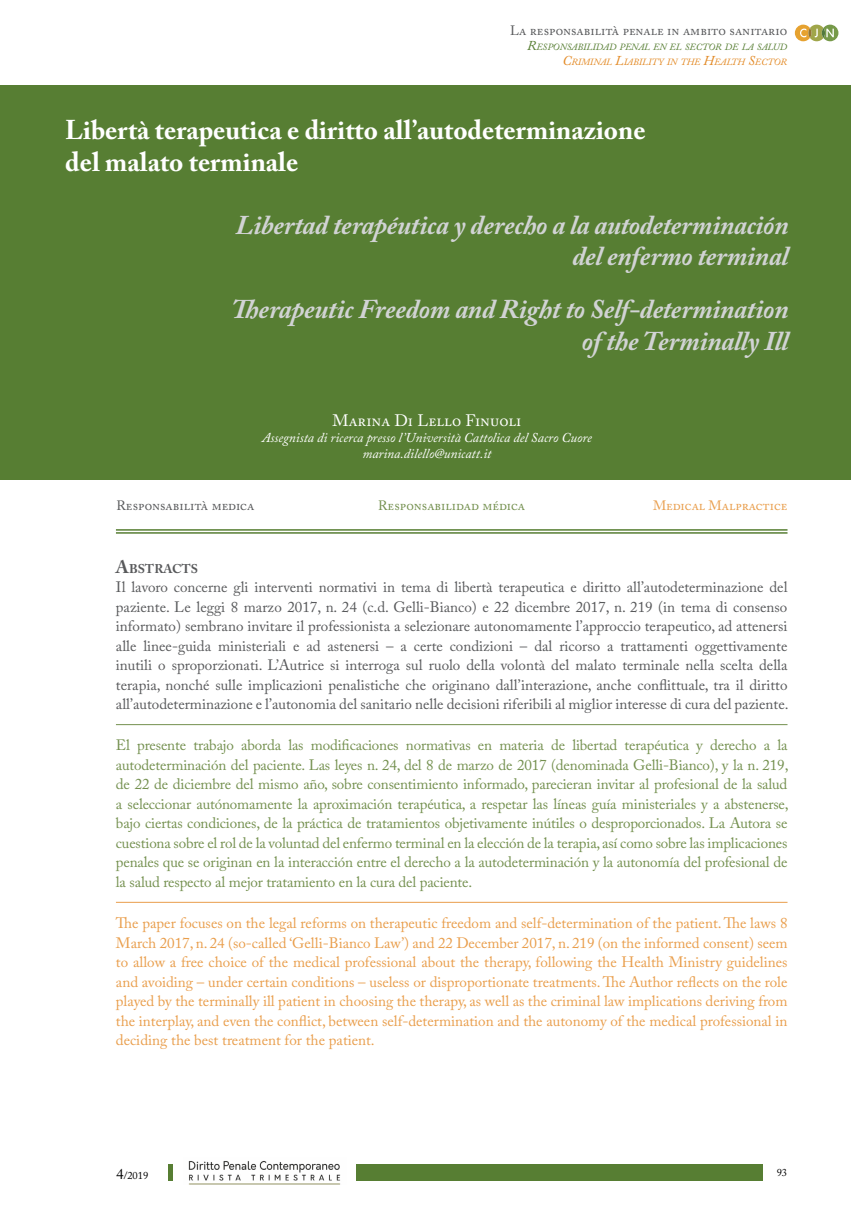
<style>
.page{position:relative;width:851px;height:1221px;background:#fff}
.page>*{position:absolute;margin:0;border:0;box-sizing:border-box;transform-origin:0 0}
.t1{font:italic 700 27px/31.5px "Adobe Caslon Pro";letter-spacing:-.01em;color:#d1d3d4;text-align:right}
.t2{font:700 27px/31.5px "Adobe Caslon Pro";color:#fff}
.t3{font:16.5px "Adobe Caslon Pro";color:#fff}
.t4{font:15px/19.5px "Adobe Caslon Pro";letter-spacing:-.01em;color:#74904f;text-align:justify}
.t5{font:15px/19.5px "Adobe Caslon Pro";color:#58595b;text-align:justify}
.t6{font:15px/19.5px "Adobe Caslon Pro";color:#e99e4c;text-align:justify}
.t7{font:italic 13.5px/16.2px "Adobe Caslon Pro";color:#fff;text-align:center}
.t8{font:13.5px "Adobe Caslon Pro";color:#58595b}
.t9{font:13.5px "Adobe Caslon Pro";color:#74904f}
.t10{font:13.5px "Adobe Caslon Pro";letter-spacing:-.005em;color:#e99e4c}
.t11{font:700 12.6px "Adobe Caslon Pro";color:#58595b}
.t12{font:10.5px "Adobe Caslon Pro";color:#000}
.t13{font:italic 9.45px/15px "Adobe Caslon Pro";color:#577e33;text-align:right}
.s1{font-size:13.5px}
.s2{font-size:13.5px;color:#e38a26}
.s3{color:#e38a26}
.s4{font-size:18px}
.s5{font-size:15px}
</style>
<div class="page">
<div style="left:168px;top:1164px;width:5px;height:17px;background:#577e33"></div>
<div style="left:356px;top:1164px;width:407px;height:17px;background:#577e33"></div>
<img style="left:188px;top:1161px;width:153px;height:23px">
<hr style="left:116px;top:724px;width:671px;height:1px;background:#74904f">
<hr style="left:116px;top:902px;width:671px;height:1px;background:#e99e4c">
<hr style="left:116px;top:532px;width:671px;height:1px;background:#577e33">
<hr style="left:116px;top:529px;width:671px;height:1px;background:#577e33">
<svg style="left:794px;top:25px;width:44px;height:16px"></svg>
<div style="left:0;top:85px;width:850px;height:394px;background:#577e33"></div>
<p class="t8" style="left:510px;top:22px;width:278px">La responsabilità penale in ambito sanitario</p>
<p class="t13" style="left:527px;top:39px;width:261px"><span class="s1">R</span>ESPONSABILIDAD PENAL EN EL SECTOR DE LA SALUD<br><span class="s2">C</span><span class="s3">RIMINAL</span> <span class="s2">L</span><span class="s3">IABILITY IN THE</span> <span class="s2">H</span><span class="s3">EALTH</span> <span class="s2">S</span><span class="s3">ECTOR</span></p>
<h1 class="t2" style="left:65px;top:114px;width:581px">Libertà terapeutica e diritto all’autodeterminazione del malato terminale</h1>
<h1 class="t1" style="left:236px;top:209px;width:554px">Libertad terapéutica y derecho a la autodeterminación del enfermo terminal</h1>
<h1 class="t1" style="left:231px;top:293px;width:558px">Therapeutic Freedom and Right to Self-determination of the Terminally Ill</h1>
<p class="t3" style="left:332px;top:410px;width:190px">Marina Di Lello Finuoli</p>
<p class="t7" style="left:262px;top:429px;width:331px">Assegnista di ricerca presso l’Università Cattolica del Sacro Cuore marina.dilello@unicatt.it</p>
<p class="t8" style="left:116px;top:497px;width:139px">Responsabilità medica</p>
<p class="t9" style="left:378px;top:497px;width:148px">Responsabilidad médica</p>
<p class="t10" style="left:653px;top:497px;width:136px">Medical Malpractice</p>
<p class="t11" style="left:116px;top:561px;width:84px"><span class="s4">A</span>BSTRACTS</p>
<p class="t5" style="left:116px;top:577px;width:674px">Il lavoro concerne gli interventi normativi in tema di libertà terapeutica e diritto all’autodeterminazione del paziente. Le leggi 8 marzo 2017, n. 24 (c.d. Gelli-Bianco) e 22 dicembre 2017, n. 219 (in tema di consenso informato) sembrano invitare il professionista a selezionare autonomamente l’approccio terapeutico, ad attenersi alle linee-guida ministeriali e ad astenersi – a certe condizioni – dal ricorso a trattamenti oggettivamente inutili o sproporzionati. L’Autrice si interroga sul ruolo della volontà del malato terminale nella scelta della terapia, nonché sulle implicazioni penalistiche che originano dall’interazione, anche conflittuale, tra il diritto all’autodeterminazione e l’autonomia del sanitario nelle decisioni riferibili al miglior interesse di cura del paziente.</p>
<p class="t4" style="left:116px;top:735px;width:674px">El presente trabajo aborda las modificaciones normativas en materia de libertad terapéutica y derecho a la autodeterminación del paciente. Las leyes n. 24, del 8 de marzo de 2017 (denominada Gelli-Bianco), y la n. 219, de 22 de diciembre del mismo año, sobre consentimiento informado, parecieran invitar al profesional de la salud a seleccionar autónomamente la aproximación terapéutica, a respetar las líneas guía ministeriales y a abstenerse, bajo ciertas condiciones, de la práctica de tratamientos objetivamente inútiles o desproporcionados. La Autora se cuestiona sobre el rol de la voluntad del enfermo terminal en la elección de la terapia, así como sobre las implicaciones penales que se originan en la interacción entre el derecho a la autodeterminación y la autonomía del profesional de la salud respecto al mejor tratamiento en la cura del paciente.</p>
<p class="t6" style="left:116px;top:913px;width:673px">The paper focuses on the legal reforms on therapeutic freedom and self-determination of the patient. The laws 8<br>March 2017, n. 24 (so-called ‘Gelli-Bianco Law’) and 22 December 2017, n. 219 (on the informed consent) seem to allow a free choice of the medical professional about the therapy, following the Health Ministry guidelines and avoiding – under certain conditions – useless or disproportionate treatments. The Author reflects on the role played by the terminally ill patient in choosing the therapy, as well as the criminal law implications deriving from the interplay, and even the conflict, between self-determination and the autonomy of the medical professional in deciding the best treatment for the patient.</p>
<p class="t12" style="left:116px;top:1168px;width:34px"><span class="s5">4</span>/2019</p>
<p class="t12" style="left:776px;top:1165px;width:12px">93</p>
</div>
